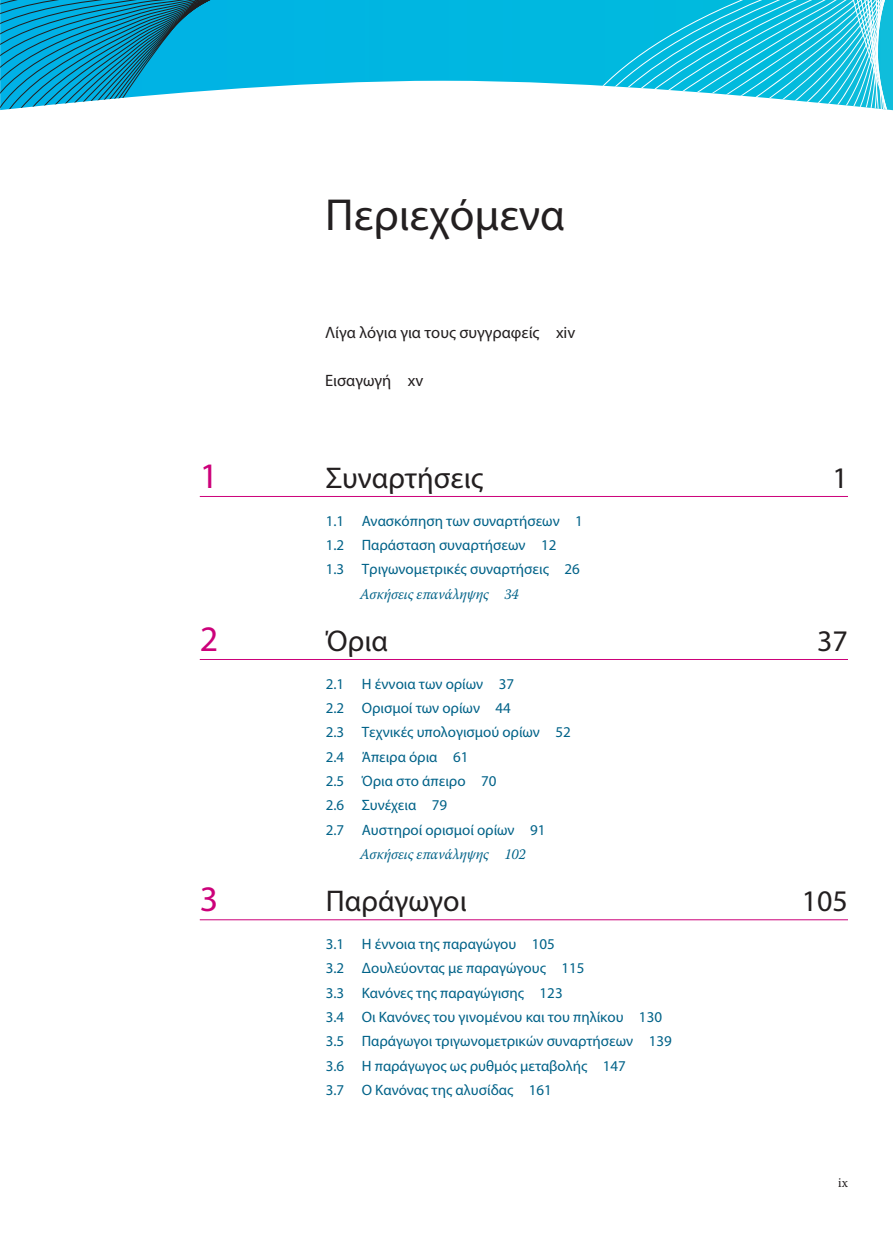
<style>
.page{position:relative;width:893px;height:1234px;background:#fff}
.page>*{position:absolute;margin:0;border:0;box-sizing:border-box;transform-origin:0 0}
.BKFM_TOC_TTL{font:45px "Myriad Pro";color:#231f20}
.BKFM_TOC_CHAP_TTL{font:36px "Myriad Pro";color:#cc017a}
.BKFM_TOC_CHAP_TTL-2{font:30px "Myriad Pro";color:#231f20}
.BKFM_TOC_BKFM_TTL{font:16.5px "Myriad Pro";color:#231f20}
.BKFM_TOC_CHAP_H1{font:15px "Myriad Pro";color:#006288}
.BKFM_TOC_CR_TTL{font:italic 15px "Warnock Pro";letter-spacing:-.01em;color:#006288;scale:.95 1}
.DFR{font:13.5px "Warnock Pro";color:#231f20;scale:.95 1}
</style>
<div class="page">
<svg style="left:657px;top:0;width:236px;height:111px;background:#40cbe4"></svg>
<svg style="left:0;top:0;width:657px;height:110px;fill:#00b6e3"></svg>
<hr style="left:200px;top:496px;width:648px;height:1px;background:#cc017a">
<hr style="left:200px;top:659px;width:648px;height:1px;background:#cc017a">
<hr style="left:200px;top:919px;width:648px;height:1px;background:#cc017a">
<p class="BKFM_TOC_TTL" style="left:325px;top:187px;width:241px">Περιεχόμενα</p>
<p class="BKFM_TOC_BKFM_TTL" style="left:325px;top:322px;width:252px">Λίγα λόγια για τους συγγραφείς xiv</p>
<p class="BKFM_TOC_BKFM_TTL" style="left:325px;top:370px;width:100px">Εισαγωγή xv</p>
<p class="BKFM_TOC_CHAP_TTL" style="left:200px;top:453px;width:20px">1</p>
<p class="BKFM_TOC_CHAP_TTL-2" style="left:326px;top:459px;width:159px">Συναρτήσεις</p>
<p class="BKFM_TOC_CHAP_TTL-2" style="left:833px;top:459px;width:17px">1</p>
<p class="BKFM_TOC_CHAP_H1" style="left:326px;top:511px;width:259px">1.1 Ανασκόπηση των συναρτήσεων 1</p>
<p class="BKFM_TOC_CHAP_H1" style="left:326px;top:535px;width:232px">1.2 Παράσταση συναρτήσεων 12</p>
<p class="BKFM_TOC_CHAP_H1" style="left:326px;top:560px;width:255px">1.3 Τριγωνομετρικές συναρτήσεις 26</p>
<p class="BKFM_TOC_CR_TTL" style="left:360px;top:584px;width:168px">Ασκήσεις επανάληψης 34</p>
<p class="BKFM_TOC_CHAP_TTL" style="left:200px;top:616px;width:20px">2</p>
<p class="BKFM_TOC_CHAP_TTL-2" style="left:326px;top:622px;width:64px">Όρια</p>
<p class="BKFM_TOC_CHAP_TTL-2" style="left:817px;top:622px;width:32px">37</p>
<p class="BKFM_TOC_CHAP_H1" style="left:326px;top:674px;width:190px">2.1 Η έννοια των ορίων 37</p>
<p class="BKFM_TOC_CHAP_H1" style="left:326px;top:698px;width:187px">2.2 Ορισμοί των ορίων 44</p>
<p class="BKFM_TOC_CHAP_H1" style="left:326px;top:722px;width:247px">2.3 Τεχνικές υπολογισμού ορίων 52</p>
<p class="BKFM_TOC_CHAP_H1" style="left:326px;top:747px;width:144px">2.4 Άπειρα όρια 61</p>
<p class="BKFM_TOC_CHAP_H1" style="left:326px;top:771px;width:172px">2.5 Όρια στο άπειρο 70</p>
<p class="BKFM_TOC_CHAP_H1" style="left:326px;top:795px;width:123px">2.6 Συνέχεια 79</p>
<p class="BKFM_TOC_CHAP_H1" style="left:326px;top:820px;width:221px">2.7 Αυστηροί ορισμοί ορίων 91</p>
<p class="BKFM_TOC_CR_TTL" style="left:360px;top:844px;width:176px">Ασκήσεις επανάληψης 102</p>
<p class="BKFM_TOC_CHAP_TTL" style="left:200px;top:876px;width:20px">3</p>
<p class="BKFM_TOC_CHAP_TTL-2" style="left:326px;top:882px;width:142px">Παράγωγοι</p>
<p class="BKFM_TOC_CHAP_TTL-2" style="left:802px;top:882px;width:48px">105</p>
<p class="BKFM_TOC_CHAP_H1" style="left:326px;top:934px;width:231px">3.1 Η έννοια της παραγώγου 105</p>
<p class="BKFM_TOC_CHAP_H1" style="left:326px;top:958px;width:260px">3.2 Δουλεύοντας με παραγώγους 115</p>
<p class="BKFM_TOC_CHAP_H1" style="left:326px;top:983px;width:238px">3.3 Κανόνες της παραγώγισης 123</p>
<p class="BKFM_TOC_CHAP_H1" style="left:326px;top:1007px;width:338px">3.4 Οι Κανόνες του γινομένου και του πηλίκου 130</p>
<p class="BKFM_TOC_CHAP_H1" style="left:326px;top:1031px;width:347px">3.5 Παράγωγοι τριγωνομετρικών συναρτήσεων 139</p>
<p class="BKFM_TOC_CHAP_H1" style="left:326px;top:1055px;width:302px">3.6 Η παράγωγος ως ρυθμός μεταβολής 147</p>
<p class="BKFM_TOC_CHAP_H1" style="left:326px;top:1080px;width:228px">3.7 Ο Κανόνας της αλυσίδας 161</p>
<p class="DFR" style="left:838px;top:1173px;width:12px">ix</p>
</div>
